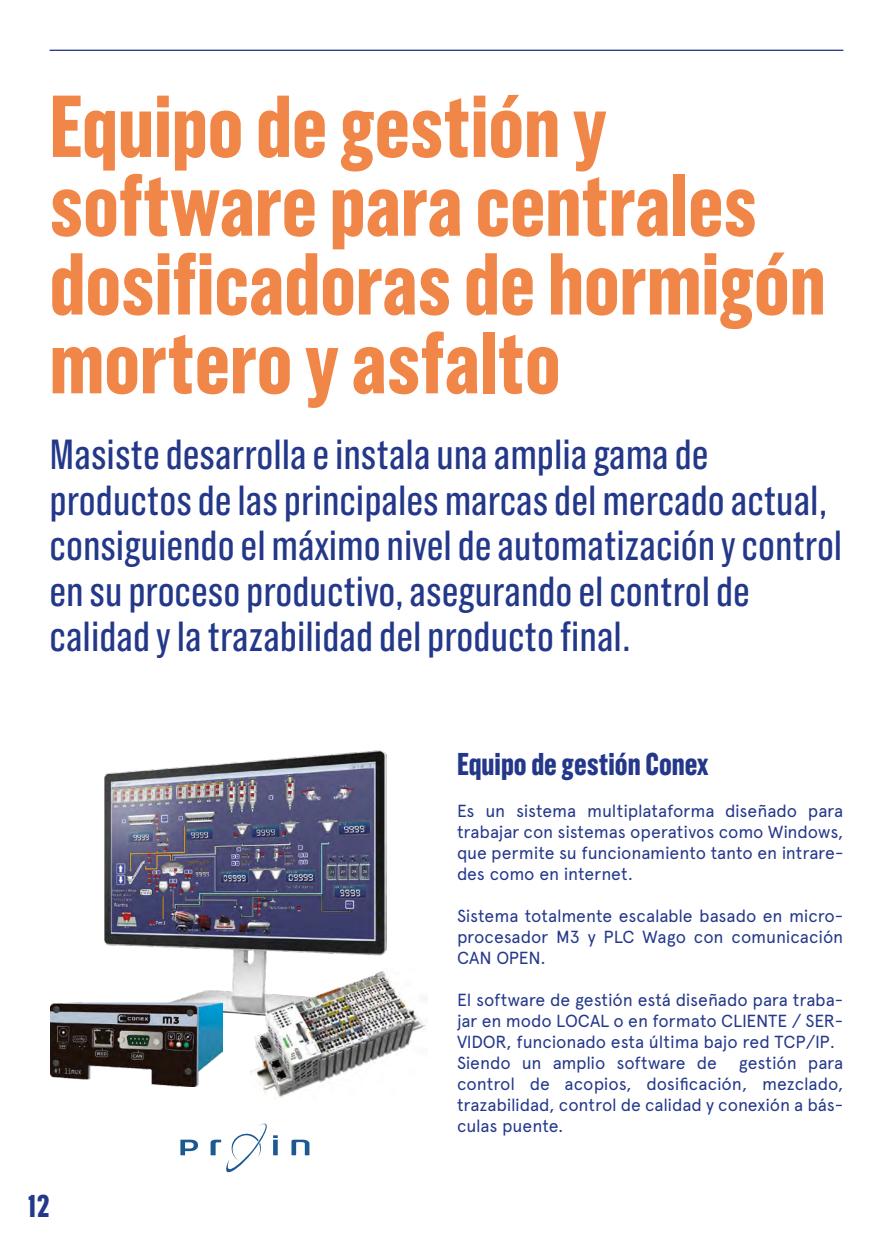
<style>
.page{position:relative;width:893px;height:1241px;background:#fff}
.page>*{position:absolute;margin:0;border:0;box-sizing:border-box;transform-origin:0 0}
.t1{font:700 87.5px/78.8px "Grotzec Cond";color:#f18649}
.t2{font:42px/45.5px "Grotzec Cond";color:#24388a}
.t3{font:700 31.5px "Grotzec Cond";color:#24388a}
.t4{font:17.5px/21px "Apercu";letter-spacing:-.01em;color:#24388a;text-align:justify}
</style>
<div class="page">
<hr style="left:892px;top:0;width:1px;height:566px;background:#f18649">
<hr style="left:892px;top:566px;width:1px;height:674px;background:#24388a">
<hr style="left:50px;top:50px;width:793px;height:1px;background:#24388a">
<svg style="left:291px;top:1139px;width:18px;height:16px"></svg>
<svg style="left:180px;top:1139px;width:18px;height:16px"></svg>
<svg style="left:211px;top:1123px;width:67px;height:50px"></svg>
<img style="left:104px;top:750px;width:282px;height:265px">
<img style="left:251px;top:968px;width:175px;height:131px">
<img style="left:51px;top:1001px;width:172px;height:85px">
<h1 class="t1" style="left:50px;top:85px;width:778px">Equipo de gestión y software para centrales dosificadoras de hormigón mortero y asfalto</h1>
<p class="t2" style="left:50px;top:431px;width:794px">Masiste desarrolla e instala una amplia gama de productos de las principales marcas del mercado actual, consiguiendo el máximo nivel de automatización y control en su proceso productivo, asegurando el control de calidad y la trazabilidad del producto final.</p>
<h3 class="t3" style="left:27px;top:1185px;width:24px">12</h3>
<h3 class="t3" style="left:457px;top:744px;width:253px">Equipo de gestión Conex</h3>
<p class="t4" style="left:457px;top:800px;width:388px">Es un sistema multiplataforma diseñado para trabajar con sistemas operativos como Windows, que permite su funcionamiento tanto en intrare&shy;des como en internet.</p>
<p class="t4" style="left:457px;top:905px;width:388px">Sistema totalmente escalable basado en micro&shy;procesador M3 y PLC Wago con comunicación CAN OPEN.</p>
<p class="t4" style="left:457px;top:989px;width:388px;text-align:left">El software de gestión está diseñado para traba&shy;jar en modo LOCAL o en formato CLIENTE / SER-VIDOR, funcionado esta última bajo red TCP/IP.<br>Siendo un amplio software de</p>
<p class="t4" style="left:457px;top:1052px;width:388px;text-indent:282px">gestión para control de acopios, dosificación, mezclado, trazabilidad, control de calidad y conexión a bás&shy;culas puente.</p>
</div>
